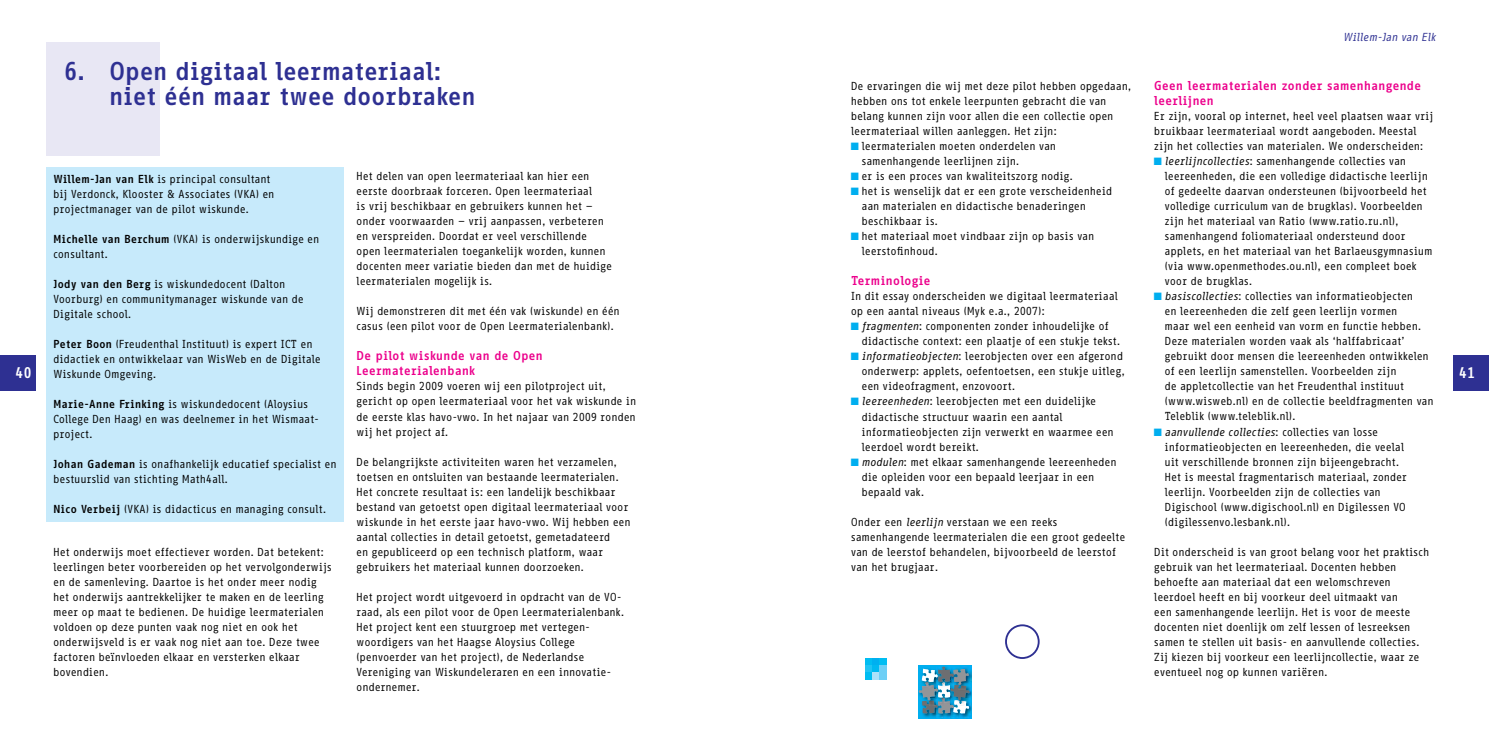
<style>
.page{position:relative;width:1489px;height:745px;background:#fff}
.page>*{position:absolute;margin:0;border:0;box-sizing:border-box;transform-origin:0 0}
.t1{font:700 25px/25px "Info Office";letter-spacing:-.04em;color:#2e3092}
.t2{font:700 15px "Info Office";color:#fff}
.t3{font:700 12.5px/15px "Info Office";letter-spacing:-.02em;color:#ec008c}
.t4{font:11.25px/15px "Info Office";letter-spacing:-.02em;color:#000}
.t5{font:italic 11.25px "Info Office";letter-spacing:-.02em;color:#2e3092}
.s1{color:#00aeef}
.s2{font-style:italic}
.s3{font-weight:700}
</style>
<div class="page">
<div style="left:0;top:354px;width:35px;height:36px;background:#2e3092"></div>
<div style="left:1453px;top:354px;width:35px;height:36px;background:#2e3092"></div>
<div style="left:46px;top:167px;width:298px;height:354px;background:#c7eafb"></div>
<div style="left:46px;top:43px;width:114px;height:113px;background:#e8e7f4"></div>
<svg style="left:918px;top:665px;width:53px;height:53px;background:#4b9bbb"></svg>
<div style="left:1005px;top:624px;width:34px;height:34px;border:2px solid #2e3092;border-radius:50%"></div>
<div style="left:865px;top:657px;width:7px;height:7px;background:#00bdf2"></div>
<div style="left:872px;top:657px;width:7px;height:7px;background:#00b0f0"></div>
<div style="left:879px;top:657px;width:7px;height:7px;background:#00bdf2"></div>
<div style="left:865px;top:664px;width:7px;height:7px;background:#20c4f4"></div>
<div style="left:872px;top:664px;width:7px;height:7px;background:#00b9f1"></div>
<div style="left:879px;top:664px;width:7px;height:7px;background:#6dcff6"></div>
<div style="left:865px;top:671px;width:7px;height:8px;background:#00bdf2"></div>
<div style="left:872px;top:671px;width:7px;height:8px;background:#abe1fa"></div>
<div style="left:879px;top:671px;width:7px;height:8px;background:#6dcff6"></div>
<p class="t5" style="left:1342px;top:30px;width:94px">Willem-Jan van Elk</p>
<h1 class="t1" style="left:109px;top:58px;width:369px;text-indent:-45px">6. Open digitaal leermateriaal: niet één maar twee doorbraken</h1>
<p class="t3" style="left:1153px;top:78px;width:269px">Geen leermaterialen zonder samenhangende leerlijnen</p>
<p class="t4" style="left:1153px;top:108px;width:281px">Er zijn, vooral op internet, heel veel plaatsen waar vrij bruikbaar leermateriaal wordt aangeboden. Meestal zijn het collecties van materialen. We onderscheiden:</p>
<p class="t4" style="left:1164px;top:153px;width:269px;text-indent:-11px"><span class="s1">■</span> <span class="s2">leerlijncollecties</span>: samenhangende collecties van leereenheden, die een volledige didactische leerlijn of gedeelte daarvan ondersteunen (bijvoorbeeld het volledige curriculum van de brugklas). Voorbeelden zijn het materiaal van Ratio (www.ratio.ru.nl), samenhangend foliomateriaal ondersteund door applets, en het materiaal van het Barlaeusgymnasium (via www.openmethodes.ou.nl), een compleet boek voor de brugklas.</p>
<p class="t4" style="left:1164px;top:288px;width:270px;text-indent:-11px"><span class="s1">■</span> <span class="s2">basiscollecties</span>: collecties van informatieobjecten<br>en leereenheden die zelf geen leerlijn vormen<br>maar wel een eenheid van vorm en functie hebben.<br>Deze materialen worden vaak als ‘halffabricaat’ gebruikt door mensen die leereenheden ontwikkelen of een leerlijn samenstellen. Voorbeelden zijn<br>de appletcollectie van het Freudenthal instituut (www.wisweb.nl) en de collectie beeldfragmenten van Teleblik (www.teleblik.nl).</p>
<p class="t4" style="left:1164px;top:423px;width:244px;text-indent:-11px"><span class="s1">■</span> <span class="s2">aanvullende collecties</span>: collecties van losse informatieobjecten en leereenheden, die veelal uit verschillende bronnen zijn bijeengebracht.<br>Het is meestal fragmentarisch materiaal, zonder leerlijn. Voorbeelden zijn de collecties van Digischool (www.digischool.nl) en Digilessen VO (digilessenvo.lesbank.nl).</p>
<p class="t4" style="left:1153px;top:543px;width:277px">Dit onderscheid is van groot belang voor het praktisch gebruik van het leermateriaal. Docenten hebben behoefte aan materiaal dat een welomschreven leerdoel heeft en bij voorkeur deel uitmaakt van<br>een samenhangende leerlijn. Het is voor de meeste docenten niet doenlijk om zelf lessen of lesreeksen samen te stellen uit basis- en aanvullende collecties.<br>Zij kiezen bij voorkeur een leerlijncollectie, waar ze eventueel nog op kunnen variëren.</p>
<p class="t4" style="left:850px;top:78px;width:282px">De ervaringen die wij met deze pilot hebben opgedaan, hebben ons tot enkele leerpunten gebracht die van belang kunnen zijn voor allen die een collectie open leermateriaal willen aanleggen. Het zijn:</p>
<p class="t4" style="left:861px;top:138px;width:196px;text-indent:-11px"><span class="s1">■</span> leermaterialen moeten onderdelen van samenhangende leerlijnen zijn.</p>
<p class="t4" style="left:850px;top:168px;width:224px"><span class="s1">■</span> er is een proces van kwaliteitszorg nodig.</p>
<p class="t4" style="left:861px;top:183px;width:252px;text-indent:-11px"><span class="s1">■</span> het is wenselijk dat er een grote verscheidenheid aan materialen en didactische benaderingen beschikbaar is.</p>
<p class="t4" style="left:861px;top:228px;width:234px;text-indent:-11px"><span class="s1">■</span> het materiaal moet vindbaar zijn op basis van leerstofinhoud.</p>
<p class="t3" style="left:850px;top:273px;width:81px">Terminologie</p>
<p class="t4" style="left:850px;top:288px;width:269px">In dit essay onderscheiden we digitaal leermateriaal op een aantal niveaus (Myk e.a., 2007):</p>
<p class="t4" style="left:861px;top:318px;width:260px;text-indent:-11px"><span class="s1">■</span> <span class="s2">fragmenten</span>: componenten zonder inhoudelijke of didactische context: een plaatje of een stukje tekst.</p>
<p class="t4" style="left:861px;top:348px;width:265px;text-indent:-11px"><span class="s1">■</span> <span class="s2">informatieobjecten</span>: leerobjecten over een afgerond onderwerp: applets, oefentoetsen, een stukje uitleg, een videofragment, enzovoort.</p>
<p class="t4" style="left:861px;top:393px;width:254px;text-indent:-11px"><span class="s1">■</span> <span class="s2">leereenheden</span>: leerobjecten met een duidelijke didactische structuur waarin een aantal informatieobjecten zijn verwerkt en waarmee een leerdoel wordt bereikt.</p>
<p class="t4" style="left:861px;top:453px;width:257px;text-indent:-11px"><span class="s1">■</span> <span class="s2">modulen</span>: met elkaar samenhangende leereenheden die opleiden voor een bepaald leerjaar in een bepaald vak.</p>
<p class="t4" style="left:850px;top:513px;width:276px">Onder een <span class="s2">leerlijn</span> verstaan we een reeks samenhangende leermaterialen die een groot gedeelte van de leerstof behandelen, bijvoorbeeld de leerstof van het brugjaar.</p>
<p class="t4" style="left:356px;top:168px;width:257px">Het delen van open leermateriaal kan hier een eerste doorbraak forceren. Open leermateriaal<br>is vrij beschikbaar en gebruikers kunnen het – onder voorwaarden – vrij aanpassen, verbeteren en verspreiden. Doordat er veel verschillende open leermaterialen toegankelijk worden, kunnen docenten meer variatie bieden dan met de huidige leermaterialen mogelijk is.</p>
<p class="t4" style="left:356px;top:303px;width:265px">Wij demonstreren dit met één vak (wiskunde) en één casus (een pilot voor de Open Leermaterialenbank).</p>
<p class="t3" style="left:356px;top:348px;width:188px">De pilot wiskunde van de Open<br>Leermaterialenbank</p>
<p class="t4" style="left:356px;top:378px;width:282px">Sinds begin 2009 voeren wij een pilotproject uit, gericht op open leermateriaal voor het vak wiskunde in de eerste klas havo-vwo. In het najaar van 2009 ronden wij het project af.</p>
<p class="t4" style="left:356px;top:453px;width:276px">De belangrijkste activiteiten waren het verzamelen, toetsen en ontsluiten van bestaande leermaterialen.<br>Het concrete resultaat is: een landelijk beschikbaar bestand van getoetst open digitaal leermateriaal voor wiskunde in het eerste jaar havo-vwo. Wij hebben een aantal collecties in detail getoetst, gemetadateerd<br>en gepubliceerd op een technisch platform, waar gebruikers het materiaal kunnen doorzoeken.</p>
<p class="t4" style="left:356px;top:588px;width:269px">Het project wordt uitgevoerd in opdracht van de VO&shy;raad, als een pilot voor de Open Leermaterialenbank.<br>Het project kent een stuurgroep met vertegen&shy;woordigers van het Haagse Aloysius College (penvoerder van het project), de Nederlandse Vereniging van Wiskundeleraren en een innovatie&shy;ondernemer.</p>
<p class="t4" style="left:53px;top:171px;width:223px"><span class="s3">Willem-Jan van Elk</span> is principal consultant bij Verdonck, Klooster &amp; Associates (VKA) en projectmanager van de pilot wiskunde.</p>
<p class="t4" style="left:53px;top:231px;width:268px"><span class="s3">Michelle van Berchum</span> (VKA) is onderwijskundige en consultant.</p>
<p class="t4" style="left:53px;top:276px;width:252px"><span class="s3">Jody van den Berg</span> is wiskundedocent (Dalton<br>Voorburg) en communitymanager wiskunde van de<br>Digitale school.</p>
<p class="t4" style="left:53px;top:336px;width:269px"><span class="s3">Peter Boon</span> (Freudenthal Instituut) is expert ICT en didactiek en ontwikkelaar van WisWeb en de Digitale<br>Wiskunde Omgeving.</p>
<p class="t4" style="left:53px;top:396px;width:267px"><span class="s3">Marie-Anne Frinking</span> is wiskundedocent (Aloysius<br>College Den Haag) en was deelnemer in het Wismaat&shy;project.</p>
<p class="t4" style="left:53px;top:456px;width:285px"><span class="s3">Johan Gademan</span> is onafhankelijk educatief specialist en bestuurslid van stichting Math4all.</p>
<p class="t4" style="left:53px;top:501px;width:274px"><span class="s3">Nico Verbeij</span> (VKA) is didacticus en managing consult.</p>
<h2 class="t2" style="left:15px;top:363px;width:18px">40</h2>
<h2 class="t2" style="left:1458px;top:363px;width:18px">41</h2>
<p class="t4" style="left:53px;top:543px;width:280px">Het onderwijs moet effectiever worden. Dat betekent: leerlingen beter voorbereiden op het vervolgonderwijs en de samenleving. Daartoe is het onder meer nodig het onderwijs aantrekkelijker te maken en de leerling meer op maat te bedienen. De huidige leermaterialen voldoen op deze punten vaak nog niet en ook het onderwijsveld is er vaak nog niet aan toe. Deze twee factoren beïnvloeden elkaar en versterken elkaar bovendien.</p>
</div>
